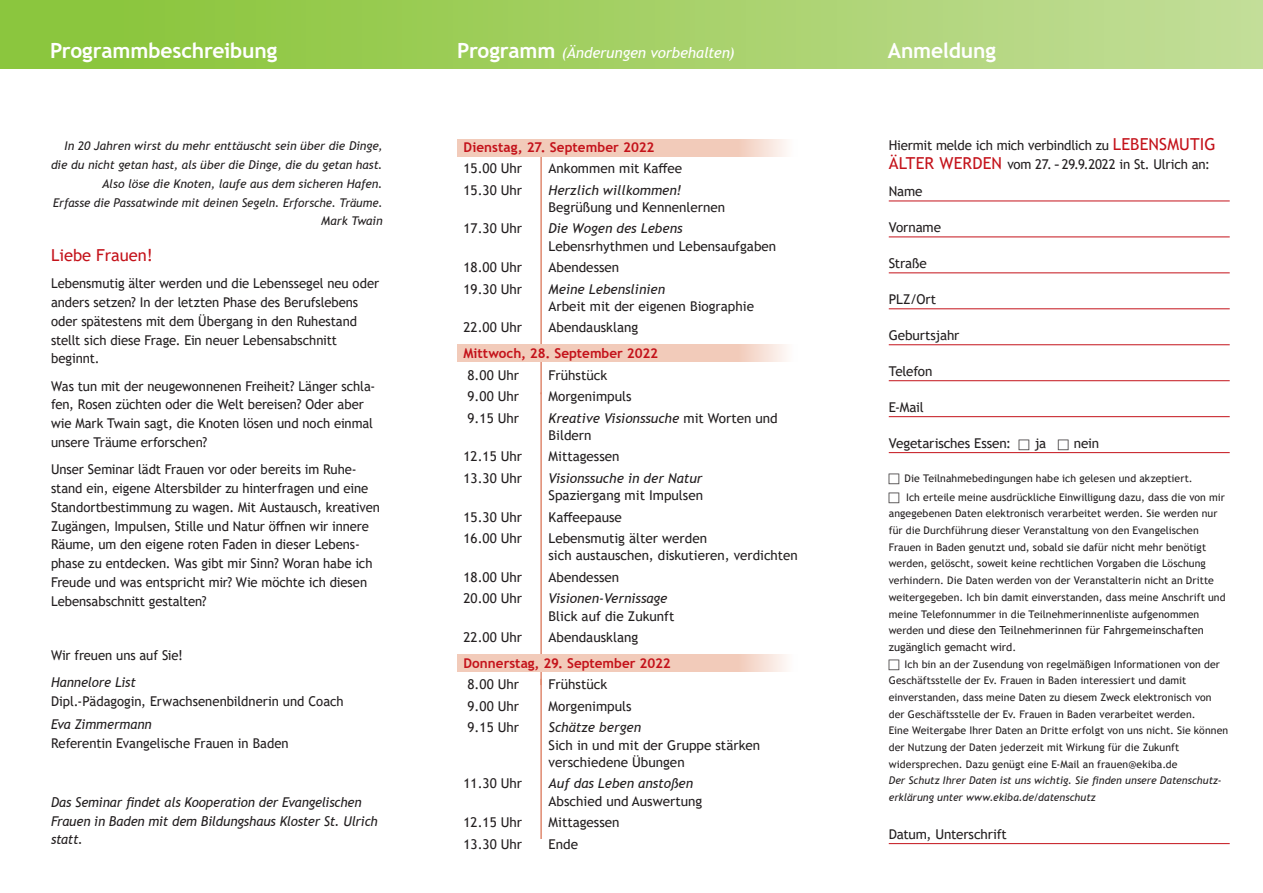
<style>
.page{position:relative;width:1263px;height:893px;background:#fff}
.page>*{position:absolute;margin:0;border:0;box-sizing:border-box;transform-origin:0 0}
.t1{font:700 21px "Trebuchet MS";letter-spacing:-.01em;color:#fff}
.t2{font:16.5px "Trebuchet MS";color:#c4121a}
.t3{font:italic 15px "Trebuchet MS";letter-spacing:-.01em;color:#fff}
.t4{font:13.5px/18.8px "Trebuchet MS";color:#231f20}
.t5{font:italic 13.5px/18.8px "Trebuchet MS";color:#231f20}
.t6{font:700 13.5px "Trebuchet MS";color:#c4121a}
.t7{font:13.5px "Trebuchet MS";letter-spacing:-.02em;color:#231f20}
.t8{font:italic 12px/18.8px "Trebuchet MS";color:#231f20;text-align:right}
.t9{font:11.1px/16.6px "Trebuchet MS";color:#231f20}
.t10{font:10.5px/16.6px "Trebuchet MS";letter-spacing:.005em;color:#231f20}
.t11{font:italic 10.5px/16.6px "Trebuchet MS";color:#231f20}
.s1{font-weight:700;font-style:normal;font-size:21px}
.s2{font-style:normal}
.s3{font-size:16.5px;color:#c4121a}
.s4{font-size:10.5px}
</style>
<div class="page">
<hr style="left:540px;top:156px;width:2px;height:238px;background:#df886e">
<hr style="left:540px;top:392px;width:2px;height:293px;background:#df886e">
<div style="left:457px;top:655px;width:341px;height:17px;background:#f2cbba"></div>
<div style="left:0;top:0;width:1263px;height:68px;background:linear-gradient(to right,#86c434,#c3dd98)"></div>
<div style="left:457px;top:139px;width:341px;height:17px;background:#f2cbba"></div>
<div style="left:457px;top:345px;width:341px;height:17px;background:#f2cbba"></div>
<hr style="left:540px;top:679px;width:2px;height:160px;background:#df886e">
<hr style="left:889px;top:201px;width:341px;height:1px;background:#c4121a">
<hr style="left:889px;top:237px;width:341px;height:1px;background:#c4121a">
<hr style="left:889px;top:272px;width:341px;height:1px;background:#c4121a">
<hr style="left:889px;top:308px;width:341px;height:1px;background:#c4121a">
<hr style="left:889px;top:344px;width:341px;height:1px;background:#c4121a">
<hr style="left:889px;top:380px;width:341px;height:1px;background:#c4121a">
<hr style="left:889px;top:416px;width:341px;height:1px;background:#c4121a">
<hr style="left:889px;top:452px;width:341px;height:1px;background:#c4121a">
<hr style="left:889px;top:843px;width:341px;height:1px;background:#c4121a">
<h1 class="t1" style="left:50px;top:37px;width:229px">Programmbeschreibung</h1>
<h1 class="t1" style="left:888px;top:37px;width:110px">Anmeldung</h1>
<p class="t3" style="left:457px;top:44px;width:279px"><span class="s1">Programm</span> (Änderungen vorbehalten)</p>
<p class="t8" style="left:51px;top:137px;width:333px">In 20 Jahren wirst du mehr enttäuscht sein über die Dinge, die du nicht getan hast, als über die Dinge, die du getan hast.<br>Also löse die Knoten, laufe aus dem sicheren Hafen.<br>Erfasse die Passatwinde mit deinen Segeln. Erforsche. Träume.<br>Mark Twain</p>
<p class="t2" style="left:51px;top:245px;width:104px">Liebe Frauen!</p>
<p class="t4" style="left:51px;top:274px;width:330px">Lebensmutig älter werden und die Lebenssegel neu oder anders setzen? In der letzten Phase des Berufslebens oder spätestens mit dem Übergang in den Ruhestand stellt sich diese Frage. Ein neuer Lebensabschnitt beginnt.</p>
<p class="t4" style="left:51px;top:376px;width:324px">Was tun mit der neugewonnenen Freiheit? Länger schla&shy;fen, Rosen züchten oder die Welt bereisen? Oder aber wie Mark Twain sagt, die Knoten lösen und noch einmal unsere Träume erforschen?</p>
<p class="t4" style="left:51px;top:460px;width:330px">Unser Seminar lädt Frauen vor oder bereits im Ruhe&shy;stand ein, eigene Altersbilder zu hinterfragen und eine Standortbestimmung zu wagen. Mit Austausch, kreativen Zugängen, Impulsen, Stille und Natur öffnen wir innere Räume, um den eigene roten Faden in dieser Lebens&shy;phase zu entdecken. Was gibt mir Sinn? Woran habe ich Freude und was entspricht mir? Wie möchte ich diesen Lebensabschnitt gestalten?</p>
<p class="t4" style="left:51px;top:646px;width:133px">Wir freuen uns auf Sie!</p>
<p class="t5" style="left:51px;top:673px;width:86px">Hannelore List</p>
<p class="t4" style="left:51px;top:692px;width:294px">Dipl.-Pädagogin, Erwachsenenbildnerin und Coach</p>
<p class="t5" style="left:51px;top:715px;width:102px">Eva Zimmermann</p>
<p class="t4" style="left:51px;top:733px;width:239px">Referentin Evangelische Frauen in Baden</p>
<p class="t5" style="left:51px;top:793px;width:328px">Das Seminar findet als Kooperation der Evangelischen<br>Frauen in Baden mit dem Bildungshaus Kloster St. Ulrich statt.</p>
<p class="t6" style="left:463px;top:138px;width:192px">Dienstag, 27. September 2022</p>
<p class="t4" style="left:463px;top:159px;width:60px">15.00 Uhr</p>
<p class="t4" style="left:549px;top:159px;width:135px">Ankommen mit Kaffee</p>
<p class="t4" style="left:463px;top:180px;width:60px">15.30 Uhr</p>
<p class="t5" style="left:549px;top:180px;width:135px">Herzlich willkommen!</p>
<p class="t4" style="left:549px;top:198px;width:178px">Begrüßung und Kennenlernen</p>
<p class="t4" style="left:463px;top:219px;width:60px">17.30 Uhr</p>
<p class="t5" style="left:549px;top:219px;width:135px">Die Wogen des Lebens</p>
<p class="t4" style="left:549px;top:236px;width:229px">Lebensrhythmen und Lebensaufgaben</p>
<p class="t4" style="left:463px;top:258px;width:60px">18.00 Uhr</p>
<p class="t4" style="left:549px;top:258px;width:72px">Abendessen</p>
<p class="t4" style="left:463px;top:279px;width:60px">19.30 Uhr</p>
<p class="t5" style="left:549px;top:279px;width:118px">Meine Lebenslinien</p>
<p class="t4" style="left:549px;top:297px;width:207px">Arbeit mit der eigenen Biographie</p>
<p class="t4" style="left:463px;top:318px;width:60px">22.00 Uhr</p>
<p class="t4" style="left:549px;top:318px;width:91px">Abendausklang</p>
<p class="t6" style="left:463px;top:345px;width:196px">Mittwoch, 28. September 2022</p>
<p class="t4" style="left:468px;top:365px;width:53px">8.00 Uhr</p>
<p class="t4" style="left:549px;top:365px;width:60px">Frühstück</p>
<p class="t4" style="left:468px;top:387px;width:53px">9.00 Uhr</p>
<p class="t4" style="left:549px;top:387px;width:84px">Morgenimpuls</p>
<p class="t4" style="left:468px;top:408px;width:53px">9.15 Uhr</p>
<p class="t5" style="left:549px;top:409px;width:231px;line-height:17.2px">Kreative Visionssuche <span class="s2">mit Worten und<br>Bildern</span></p>
<p class="t4" style="left:463px;top:447px;width:60px">12.15 Uhr</p>
<p class="t4" style="left:549px;top:447px;width:73px">Mittagessen</p>
<p class="t4" style="left:463px;top:469px;width:60px">13.30 Uhr</p>
<p class="t5" style="left:549px;top:469px;width:156px">Visionssuche in der Natur</p>
<p class="t4" style="left:549px;top:486px;width:156px">Spaziergang mit Impulsen</p>
<p class="t4" style="left:463px;top:507px;width:60px">15.30 Uhr</p>
<p class="t4" style="left:549px;top:507px;width:75px">Kaffeepause</p>
<p class="t4" style="left:463px;top:529px;width:60px">16.00 Uhr</p>
<p class="t4" style="left:549px;top:530px;width:251px;line-height:17.2px">Lebensmutig älter werden<br>sich austauschen, diskutieren, verdichten</p>
<p class="t4" style="left:463px;top:568px;width:60px">18.00 Uhr</p>
<p class="t4" style="left:549px;top:568px;width:72px">Abendessen</p>
<p class="t4" style="left:463px;top:589px;width:60px">20.00 Uhr</p>
<p class="t5" style="left:549px;top:589px;width:120px">Visionen-Vernissage</p>
<p class="t4" style="left:549px;top:606px;width:128px">Blick auf die Zukunft</p>
<p class="t4" style="left:463px;top:628px;width:60px">22.00 Uhr</p>
<p class="t4" style="left:549px;top:628px;width:91px">Abendausklang</p>
<p class="t6" style="left:463px;top:655px;width:209px">Donnerstag, 29. September 2022</p>
<p class="t4" style="left:468px;top:675px;width:53px">8.00 Uhr</p>
<p class="t4" style="left:549px;top:675px;width:60px">Frühstück</p>
<p class="t4" style="left:468px;top:697px;width:53px">9.00 Uhr</p>
<p class="t4" style="left:549px;top:697px;width:84px">Morgenimpuls</p>
<p class="t4" style="left:468px;top:718px;width:53px">9.15 Uhr</p>
<p class="t5" style="left:549px;top:718px;width:94px">Schätze bergen</p>
<p class="t4" style="left:549px;top:736px;width:213px;line-height:17.2px">Sich in und mit der Gruppe stärken verschiedene Übungen</p>
<p class="t4" style="left:463px;top:774px;width:60px">11.30 Uhr</p>
<p class="t5" style="left:549px;top:774px;width:146px">Auf das Leben anstoßen</p>
<p class="t4" style="left:549px;top:791px;width:155px">Abschied und Auswertung</p>
<p class="t4" style="left:463px;top:813px;width:60px">12.15 Uhr</p>
<p class="t4" style="left:549px;top:813px;width:73px">Mittagessen</p>
<p class="t4" style="left:463px;top:834px;width:60px">13.30 Uhr</p>
<p class="t4" style="left:549px;top:834px;width:31px">Ende</p>
<p class="t4" style="left:889px;top:136px;width:328px">Hiermit melde ich mich verbindlich zu <span class="s3">LEBENSMUTIG<br>ÄLTER WERDEN</span> vom 27.- 29.9.2022 in St. Ulrich an:</p>
<p class="t4" style="left:889px;top:182px;width:35px">Name</p>
<p class="t4" style="left:889px;top:218px;width:54px">Vorname</p>
<p class="t4" style="left:889px;top:254px;width:40px">Straße</p>
<p class="t4" style="left:889px;top:290px;width:49px">PLZ/Ort</p>
<p class="t4" style="left:889px;top:326px;width:72px">Geburtsjahr</p>
<p class="t7" style="left:889px;top:363px;width:45px">Telefon</p>
<p class="t4" style="left:889px;top:398px;width:37px">E-Mail</p>
<p class="t4" style="left:889px;top:434px;width:124px">Vegetarisches Essen:</p>
<p class="t4" style="left:1035px;top:434px;width:13px">ja</p>
<p class="t4" style="left:1074px;top:434px;width:27px">nein</p>
<p class="t10" style="left:904px;top:468px;width:322px;line-height:18.9px">Die Teilnahmebedingungen habe ich gelesen und akzeptiert.<br>Ich erteile meine ausdrückliche Einwilligung dazu, dass die von mir</p>
<p class="t10" style="left:889px;top:505px;width:338px">angegebenen Daten elektronisch verarbeitet werden. Sie werden nur für die Durchführung dieser Veranstaltung von den Evangelischen Frauen in Baden genutzt und, sobald sie dafür nicht mehr benötigt werden, gelöscht, soweit keine rechtlichen Vorgaben die Löschung verhindern. Die Daten werden von der Veranstalterin nicht an Dritte weitergegeben. Ich bin damit einverstanden, dass meine Anschrift und meine Telefonnummer in die Teilnehmerinnenliste aufgenommen</p>
<p class="t9" style="left:889px;top:622px;width:317px"><span class="s4">werden</span> und diese den Teilnehmerinnen für Fahrgemeinschaften zugänglich gemacht wird<span class="s4">.</span></p>
<p class="t10" style="left:889px;top:655px;width:341px;text-indent:16px">Ich bin an der Zusendung von regelmäßigen Informationen von der Geschäftsstelle der Ev. Frauen in Baden interessiert und damit einverstanden, dass meine Daten zu diesem Zweck elektronisch von der Geschäftsstelle der Ev. Frauen in Baden verarbeitet werden.<br>Eine Weitergabe Ihrer Daten an Dritte erfolgt von uns nicht. Sie können der Nutzung der Daten jederzeit mit Wirkung für die Zukunft widersprechen. Dazu genügt eine E-Mail an frauen@ekiba.de</p>
<p class="t11" style="left:889px;top:772px;width:334px">Der Schutz Ihrer Daten ist uns wichtig. Sie finden unsere Datenschutz&shy;erklärung unter www.ekiba.de/datenschutz</p>
<p class="t4" style="left:889px;top:825px;width:120px">Datum, Unterschrift</p>
</div>
